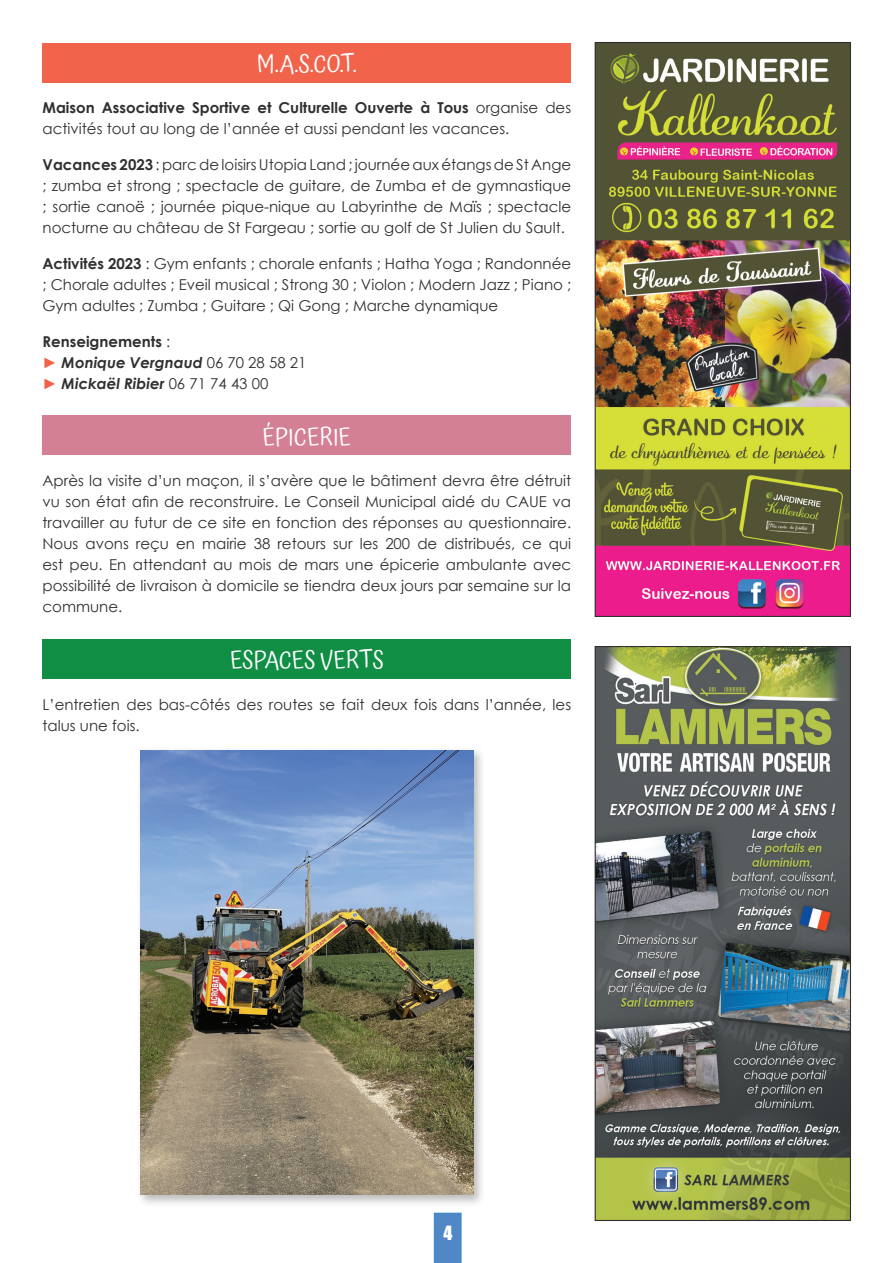
<style>
.page{position:relative;width:893px;height:1263px;background:#fff}
.page>*{position:absolute;margin:0;border:0;box-sizing:border-box;transform-origin:0 0}
.t1{font:24px "Atma";color:#fff}
.t2{font:18px "Impact";color:#fff}
.t3{font:15px/21px "Century Gothic";color:#312f30;text-align:justify}
.t4{font:italic 700 15px/21px "Century Gothic";color:#312f30}
.s1{font-weight:700}
.s2{font-style:normal}
.s3{font-weight:400;font-style:normal}
.s4{font-style:normal;color:#f16349}
</style>
<div class="page">
<img style="left:597px;top:44px;width:252px;height:571px">
<div style="left:595px;top:42px;width:256px;height:575px;border:1px solid #312f30"></div>
<img style="left:597px;top:648px;width:252px;height:571px">
<div style="left:595px;top:646px;width:256px;height:575px;border:1px solid #312f30"></div>
<div style="left:43px;top:43px;width:528px;height:40px;background:#f1634a"></div>
<div style="left:43px;top:415px;width:528px;height:40px;background:#d37f94"></div>
<div style="left:43px;top:639px;width:528px;height:40px;background:#0f8e44"></div>
<svg style="left:434px;top:1213px;width:28px;height:50px"></svg>
<div style="left:136px;top:746px;width:350px;height:461px;background:#231f20;opacity:.3"></div>
<img style="left:140px;top:750px;width:334px;height:445px">
<h1 class="t1" style="left:257px;top:48px;width:101px">M.A.S.CO.T.</h1>
<p class="t3" style="left:43px;top:97px;width:530px"><span class="s1">Maison Associative Sportive et Culturelle Ouverte à Tous</span> organise des activités tout au long de l’année et aussi pendant les vacances.</p>
<p class="t3" style="left:43px;top:154px;width:530px"><span class="s1">Vacances 2023</span> : parc de loisirs Utopia Land ; journée aux étangs de St Ange ; zumba et strong ; spectacle de guitare, de Zumba et de gymnastique ; sortie canoë ; journée pique-nique au Labyrinthe de Maïs ; spectacle nocturne au château de St Fargeau ; sortie au golf de St Julien du Sault.</p>
<p class="t3" style="left:43px;top:253px;width:530px"><span class="s1">Activités 2023</span> : Gym enfants ; chorale enfants ; Hatha Yoga ; Randonnée ; Chorale adultes ; Eveil musical ; Strong 30 ; Violon ; Modern Jazz ; Piano ; Gym adultes ; Zumba ; Guitare ; Qi Gong ; Marche dynamique</p>
<p class="t4" style="left:43px;top:330px;width:265px"><span class="s2">Renseignements</span> <span class="s3">:<br></span><span class="s4">►</span> Monique Vergnaud <span class="s3">06 70 28 58 21 </span><span class="s4">►</span> Mickaël Ribier <span class="s3">06 71 74 43 00</span></p>
<h1 class="t1" style="left:263px;top:421px;width:37px">ÉPICERIE</h1>
<p class="t3" style="left:43px;top:470px;width:530px">Après la visite d’un maçon, il s’avère que le bâtiment devra être détruit vu son état afin de reconstruire. Le Conseil Municipal aidé du CAUE va travailler au futur de ce site en fonction des réponses au questionnaire.<br>Nous avons reçu en mairie 38 retours sur les 200 de distribués, ce qui est peu. En attendant au mois de mars une épicerie ambulante avec possibilité de livraison à domicile se tiendra deux jours par semaine sur la commune.</p>
<h1 class="t1" style="left:230px;top:644px;width:155px">ESPACES VERTS</h1>
<p class="t3" style="left:43px;top:694px;width:530px">L’entretien des bas-côtés des routes se fait deux fois dans l’année, les talus une fois.</p>
<p class="t2" style="left:443px;top:1219px;width:10px">4</p>
</div>
